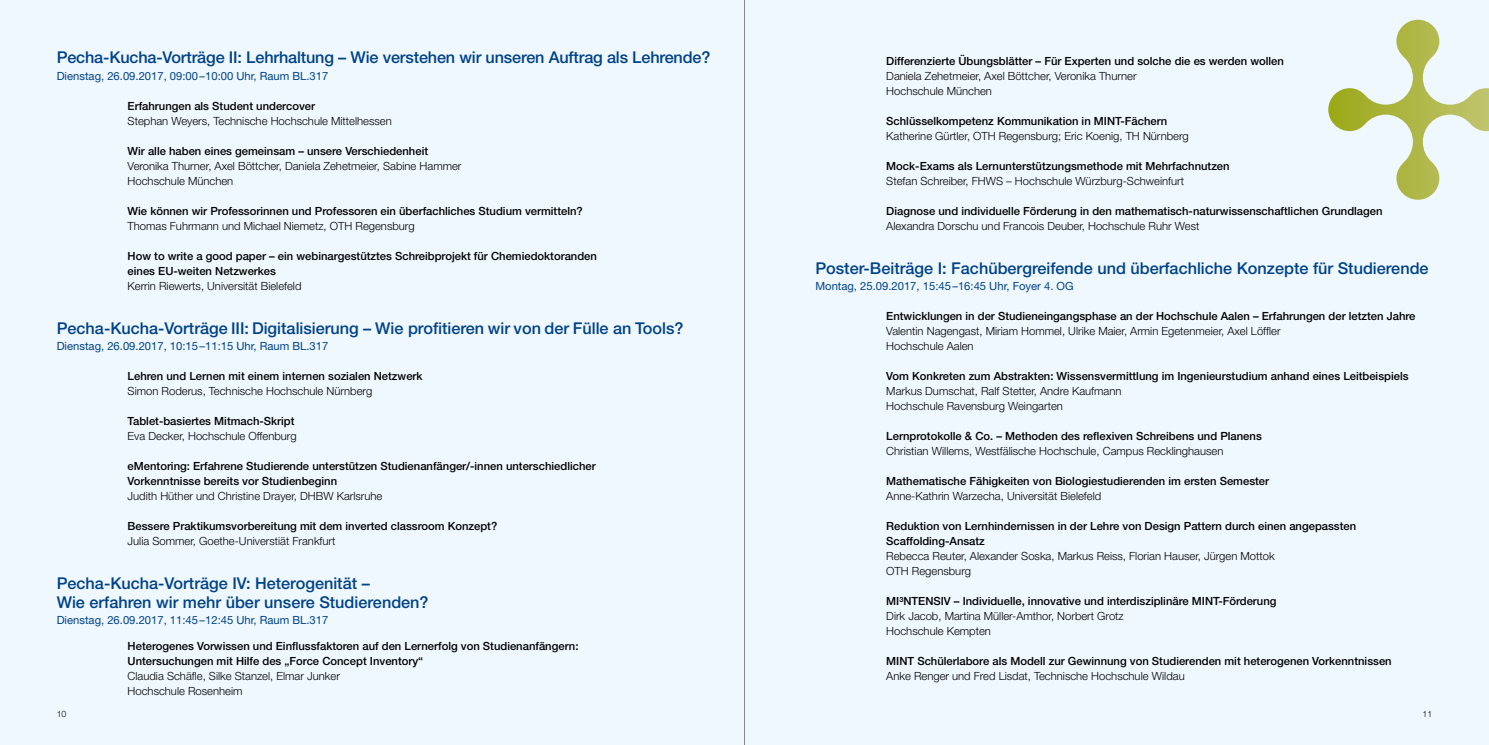
<style>
.page{position:relative;width:1489px;height:745px;background:#fff}
.page>*{position:absolute;margin:0;border:0;box-sizing:border-box;transform-origin:0 0}
.t1{font:500 16.25px/18.8px "Helvetica Neue LT";color:#004289}
.t2{font:500 11.25px/15px "Helvetica Neue LT";color:#000}
.t3{font:300 11.25px/15px "Helvetica Neue LT";color:#000}
.t4{font:11.25px "Helvetica Neue LT";color:#004289}
.t5{font:300 8.75px "Helvetica Neue LT";color:#000}
</style>
<div class="page">
<div style="left:0;top:0;width:1488px;height:744px;background:#eff8fe"></div>
<svg style="left:1328px;top:20px;width:160px;height:180px"></svg>
<hr style="left:744px;top:0;width:1px;height:744px;background:#878787">
<h1 class="t1" style="left:57px;top:48px;width:655px">Pecha-Kucha-Vorträge II: Lehrhaltung – Wie verstehen wir unseren Auftrag als Lehrende?</h1>
<p class="t4" style="left:57px;top:69px;width:273px">Dienstag, 26.09.2017, 09:00–10:00 Uhr, Raum BL.317</p>
<p class="t2" style="left:128px;top:98px;width:189px">Erfahrungen als Student undercover</p>
<p class="t3" style="left:128px;top:113px;width:266px">Stephan Weyers, Technische Hochschule Mittelhessen</p>
<p class="t2" style="left:128px;top:143px;width:302px">Wir alle haben eines gemeinsam – unsere Verschiedenheit</p>
<p class="t3" style="left:128px;top:158px;width:335px">Veronika Thurner, Axel Böttcher, Daniela Zehetmeier, Sabine Hammer<br>Hochschule München</p>
<p class="t2" style="left:128px;top:203px;width:456px">Wie können wir Professorinnen und Professoren ein überfachliches Studium vermitteln?</p>
<p class="t3" style="left:128px;top:218px;width:288px">Thomas Fuhrmann und Michael Niemetz, OTH Regensburg</p>
<p class="t2" style="left:128px;top:248px;width:471px">How to write a good paper – ein webinargestütztes Schreibprojekt für Chemiedoktoranden eines EU-weiten Netzwerkes</p>
<p class="t3" style="left:128px;top:278px;width:175px">Kerrin Riewerts, Universität Bielefeld</p>
<h1 class="t1" style="left:57px;top:318px;width:628px">Pecha-Kucha-Vorträge III: Digitalisierung – Wie profitieren wir von der Fülle an Tools?</h1>
<p class="t4" style="left:57px;top:339px;width:273px">Dienstag, 26.09.2017, 10:15–11:15 Uhr, Raum BL.317</p>
<p class="t2" style="left:128px;top:368px;width:296px">Lehren und Lernen mit einem internen sozialen Netzwerk</p>
<p class="t3" style="left:128px;top:383px;width:246px">Simon Roderus, Technische Hochschule Nürnberg</p>
<p class="t2" style="left:128px;top:413px;width:168px">Tablet-basiertes Mitmach-Skript</p>
<p class="t3" style="left:128px;top:428px;width:171px">Eva Decker, Hochschule Offenburg</p>
<p class="t2" style="left:128px;top:458px;width:469px">eMentoring: Erfahrene Studierende unterstützen Studienanfänger/-innen unterschiedlicher<br>Vorkenntnisse bereits vor Studienbeginn</p>
<p class="t3" style="left:128px;top:488px;width:256px">Judith Hüther und Christine Drayer, DHBW Karlsruhe</p>
<p class="t2" style="left:128px;top:518px;width:371px">Bessere Praktikumsvorbereitung mit dem inverted classroom Konzept?</p>
<p class="t3" style="left:128px;top:533px;width:209px">Julia Sommer, Goethe-Universtiät Frankfurt</p>
<h1 class="t1" style="left:57px;top:573px;width:373px">Pecha-Kucha-Vorträge IV: Heterogenität –<br>Wie erfahren wir mehr über unsere Studierenden?</h1>
<p class="t4" style="left:57px;top:613px;width:273px">Dienstag, 26.09.2017, 11:45–12:45 Uhr, Raum BL.317</p>
<p class="t2" style="left:128px;top:638px;width:452px">Heterogenes Vorwissen und Einflussfaktoren auf den Lernerfolg von Studienanfängern:<br>Untersuchungen mit Hilfe des „Force Concept Inventory“</p>
<p class="t3" style="left:128px;top:668px;width:214px">Claudia Schäfle, Silke Stanzel, Elmar Junker<br>Hochschule Rosenheim</p>
<p class="t2" style="left:886px;top:53px;width:399px">Differenzierte Übungsblätter – Für Experten und solche die es werden wollen</p>
<p class="t3" style="left:886px;top:68px;width:252px">Daniela Zehetmeier, Axel Böttcher, Veronika Thurner<br>Hochschule München</p>
<p class="t2" style="left:886px;top:113px;width:282px">Schlüsselkompetenz Kommunikation in MINT-Fächern</p>
<p class="t3" style="left:886px;top:128px;width:304px">Katherine Gürtler, OTH Regensburg; Eric Koenig, TH Nürnberg</p>
<p class="t2" style="left:886px;top:158px;width:345px">Mock-Exams als Lernunterstützungsmethode mit Mehrfachnutzen</p>
<p class="t3" style="left:886px;top:173px;width:299px">Stefan Schreiber, FHWS – Hochschule Würzburg-Schweinfurt</p>
<p class="t2" style="left:886px;top:203px;width:497px">Diagnose und individuelle Förderung in den mathematisch-naturwissenschaftlichen Grundlagen</p>
<p class="t3" style="left:886px;top:218px;width:314px">Alexandra Dorschu und Francois Deuber, Hochschule Ruhr West</p>
<h1 class="t1" style="left:815px;top:258px;width:614px">Poster-Beiträge I: Fachübergreifende und überfachliche Konzepte für Studierende</h1>
<p class="t4" style="left:815px;top:279px;width:260px">Montag, 25.09.2017, 15:45–16:45 Uhr, Foyer 4. OG</p>
<p class="t2" style="left:886px;top:308px;width:530px">Entwicklungen in der Studieneingangsphase an der Hochschule Aalen – Erfahrungen der letzten Jahre</p>
<p class="t3" style="left:886px;top:323px;width:396px">Valentin Nagengast, Miriam Hommel, Ulrike Maier, Armin Egetenmeier, Axel Löffler<br>Hochschule Aalen</p>
<p class="t2" style="left:886px;top:368px;width:524px">Vom Konkreten zum Abstrakten: Wissensvermittlung im Ingenieurstudium anhand eines Leitbeispiels</p>
<p class="t3" style="left:886px;top:383px;width:237px">Markus Dumschat, Ralf Stetter, Andre Kaufmann<br>Hochschule Ravensburg Weingarten</p>
<p class="t2" style="left:886px;top:428px;width:377px">Lernprotokolle &amp; Co. – Methoden des reflexiven Schreibens und Planens</p>
<p class="t3" style="left:886px;top:443px;width:338px">Christian Willems, Westfälische Hochschule, Campus Recklinghausen</p>
<p class="t2" style="left:886px;top:473px;width:384px">Mathematische Fähigkeiten von Biologiestudierenden im ersten Semester</p>
<p class="t3" style="left:886px;top:488px;width:216px">Anne-Kathrin Warzecha, Universität Bielefeld</p>
<p class="t2" style="left:886px;top:518px;width:471px">Reduktion von Lernhindernissen in der Lehre von Design Pattern durch einen angepassten<br>Scaffolding-Ansatz</p>
<p class="t3" style="left:886px;top:548px;width:390px">Rebecca Reuter, Alexander Soska, Markus Reiss, Florian Hauser, Jürgen Mottok<br>OTH Regensburg</p>
<p class="t2" style="left:886px;top:593px;width:392px">MI³NTENSIV – Individuelle, innovative und interdisziplinäre MINT-Förderung</p>
<p class="t3" style="left:886px;top:608px;width:239px">Dirk Jacob, Martina Müller-Amthor, Norbert Grotz<br>Hochschule Kempten</p>
<p class="t2" style="left:886px;top:653px;width:507px">MINT Schülerlabore als Modell zur Gewinnung von Studierenden mit heterogenen Vorkenntnissen</p>
<p class="t3" style="left:886px;top:668px;width:300px">Anke Renger und Fred Lisdat, Technische Hochschule Wildau</p>
<p class="t5" style="left:57px;top:708px;width:11px">10</p>
<p class="t5" style="left:1422px;top:708px;width:11px">11</p>
</div>
